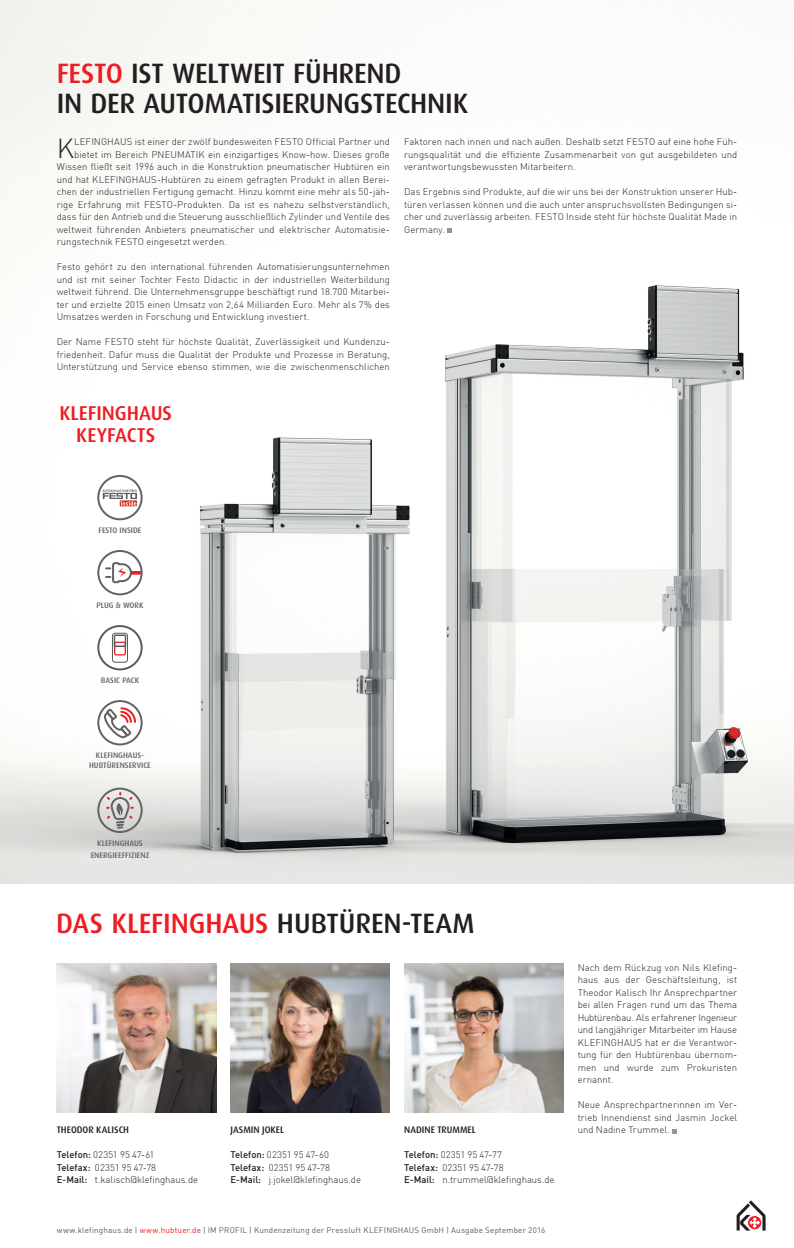
<style>
.page{position:relative;width:794px;height:1248px;background:#fff}
.page>*{position:absolute;margin:0;border:0;box-sizing:border-box;transform-origin:0 0}
.t1{font:500 28px/30px "Dax";letter-spacing:-.015em;color:#231f20}
.t2{font:500 28px "Dax";letter-spacing:-.005em;color:#ee1d23}
.t3{font:300 27px "DIN";color:#231f20}
.t4{font:500 20px/22px "Dax";color:#ee1d23;text-align:center}
.t5{font:300 9.5px/12.5px "DIN";letter-spacing:.005em;color:#231f20;text-align:justify}
.t6{font:500 9.5px "Dax";color:#231f20}
.t7{font:8px "DIN";letter-spacing:.025em;color:#5a5d5d}
.t8{font:500 8px/12.5px "Dax";color:#636366;text-align:center}
.s1{color:#ee1d23}
.s2{color:#231f20}
.s3{font-weight:500}
</style>
<div class="page">
<img style="left:0;top:0;width:793px;height:882px">
<svg style="left:736px;top:1200px;width:29px;height:30px"></svg>
<img style="left:57px;top:963px;width:159px;height:149px">
<svg style="left:448px;top:228px;width:4px;height:4px"></svg>
<img style="left:230px;top:963px;width:160px;height:149px">
<img style="left:404px;top:963px;width:159px;height:149px">
<svg style="left:672px;top:1129px;width:5px;height:3px"></svg>
<div style="left:97px;top:475px;width:46px;height:45px;border:2px solid #636366;border-radius:50%"></div>
<svg style="left:103px;top:489px;width:34px;height:17px"></svg>
<svg style="left:106px;top:561px;width:34px;height:23px"></svg>
<div style="left:97px;top:550px;width:46px;height:45px;border:2px solid #636366;border-radius:50%"></div>
<svg style="left:97px;top:625px;width:46px;height:45px"></svg>
<div style="left:114px;top:641px;width:12px;height:14px;border:1px solid #ee1d23"></div>
<div style="left:114px;top:634px;width:12px;height:13px;border:2px solid #5a5d5d"></div>
<div style="left:112px;top:632px;width:16px;height:30px;border:1px solid #5a5d5d;border-radius:3px"></div>
<svg style="left:102px;top:706px;width:35px;height:31px"></svg>
<div style="left:97px;top:700px;width:46px;height:45px;border:2px solid #636366;border-radius:50%"></div>
<svg style="left:105px;top:792px;width:29px;height:37px"></svg>
<div style="left:97px;top:787px;width:46px;height:45px;border:2px solid #636366;border-radius:50%"></div>
<h1 class="t1" style="left:57px;top:58px;width:413px"><span class="s1">FESTO</span> IST WELTWEIT FÜHREND<br>IN DER AUTOMATISIERUNGSTECHNIK</h1>
<h2 class="t3" style="left:57px;top:132px;width:19px">K</h2>
<p class="t5" style="left:74px;top:135px;width:317px">LEFINGHAUS ist einer der zwölf bundesweiten FESTO Official Partner und</p>
<p class="t5" style="left:404px;top:135px;width:335px">Faktoren nach innen und nach außen. Deshalb setzt FESTO auf eine hohe Füh&shy;rungsqualität und die effiziente Zusammenarbeit von gut ausgebildeten und verantwortungsbewussten Mitarbeitern.</p>
<p class="t5" style="left:404px;top:185px;width:335px">Das Ergebnis sind Produkte, auf die wir uns bei der Konstruktion unserer Hub&shy;türen verlassen können und die auch unter anspruchsvollsten Bedingungen si&shy;cher und zuverlässig arbeiten. FESTO Inside steht für höchste Qualität Made in Germany.</p>
<p class="t5" style="left:74px;top:148px;width:317px">bietet im Bereich PNEUMATIK ein einzigartiges Know-how. Dieses große</p>
<p class="t5" style="left:57px;top:160px;width:335px">Wissen fließt seit 1996 auch in die Konstruktion pneumatischer Hubtüren ein</p>
<p class="t5" style="left:57px;top:173px;width:335px">und hat KLEFINGHAUS-Hubtüren zu einem gefragten Produkt in allen Berei-</p>
<p class="t5" style="left:57px;top:185px;width:335px">chen der industriellen Fertigung gemacht. Hinzu kommt eine mehr als 50-jäh-</p>
<p class="t5" style="left:57px;top:198px;width:335px">rige Erfahrung mit FESTO-Produkten. Da ist es nahezu selbstverständlich,</p>
<p class="t5" style="left:57px;top:210px;width:335px">dass für den Antrieb und die Steuerung ausschließlich Zylinder und Ventile des</p>
<p class="t5" style="left:57px;top:223px;width:335px">weltweit führenden Anbieters pneumatischer und elektrischer Automatisie-</p>
<p class="t5" style="left:57px;top:235px;width:172px">rungstechnik FESTO eingesetzt werden.</p>
<p class="t5" style="left:57px;top:260px;width:335px">Festo gehört zu den international führenden Automatisierungsunternehmen und ist mit seiner Tochter Festo Didactic in der industriellen Weiterbildung weltweit führend. Die Unternehmensgruppe beschäftigt rund 18.700 Mitarbei&shy;ter und erzielte 2015 einen Umsatz von 2,64 Milliarden Euro. Mehr als 7% des Umsatzes werden in Forschung und Entwicklung investiert.</p>
<p class="t5" style="left:57px;top:335px;width:335px">Der Name FESTO steht für höchste Qualität, Zuverlässigkeit und Kundenzu&shy;friedenheit. Dafür muss die Qualität der Produkte und Prozesse in Beratung, Unterstützung und Service ebenso stimmen, wie die zwischenmenschlichen</p>
<h3 class="t4" style="left:59px;top:402px;width:114px">KLEFINGHAUS<br>KEYFACTS</h3>
<p class="t8" style="left:98px;top:524px;width:44px">FESTO INSIDE</p>
<p class="t8" style="left:96px;top:599px;width:49px">PLUG &amp; WORK</p>
<p class="t8" style="left:101px;top:674px;width:40px">BASIC PACK</p>
<p class="t8" style="left:89px;top:750px;width:63px;line-height:9.6px">KLEFINGHAUS-<br>HUBTÜRENSERVICE</p>
<p class="t8" style="left:91px;top:836px;width:60px">KLEFINGHAUS<br>ENERGIEEFFIZIENZ</p>
<h1 class="t2" style="left:56px;top:907px;width:420px">DAS KLEFINGHAUS <span class="s2">HUBTÜREN-TEAM</span></h1>
<p class="t6" style="left:57px;top:1124px;width:74px">THEODOR KALISCH</p>
<p class="t5" style="left:57px;top:1148px;width:143px;text-align:left"><span class="s3">Telefon:</span> 02351 95 47-61<br><span class="s3">Telefax:</span> 02351 95 47-78<br><span class="s3">E-Mail:</span> t.kalisch@klefinghaus.de</p>
<p class="t6" style="left:230px;top:1124px;width:55px">JASMIN JOKEL</p>
<p class="t5" style="left:230px;top:1148px;width:132px;text-align:left"><span class="s3">Telefon:</span> 02351 95 47-60<br><span class="s3">Telefax:</span> 02351 95 47-78<br><span class="s3">E-Mail:</span> j.jokel@klefinghaus.de</p>
<p class="t6" style="left:404px;top:1124px;width:73px">NADINE TRUMMEL</p>
<p class="t5" style="left:404px;top:1148px;width:152px;text-align:left"><span class="s3">Telefon:</span> 02351 95 47-77<br><span class="s3">Telefax:</span> 02351 95 47-78<br><span class="s3">E-Mail:</span> n.trummel@klefinghaus.de</p>
<p class="t7" style="left:57px;top:1224px;width:490px">www.klefinghaus.de | <span class="s1">www.hubtuer.de</span> | IM PROFIL | Kundenzeitung der Pressluft KLEFINGHAUS GmbH | Ausgabe September 2016</p>
<p class="t5" style="left:577px;top:960px;width:161px">Nach dem Rückzug von Nils Klefing&shy;haus aus der Geschäftsleitung, ist Theodor Kalisch Ihr Ansprechpartner bei allen Fragen rund um das Thema Hubtürenbau. Als erfahrener Ingenieur und langjähriger Mitarbeiter im Hause KLEFINGHAUS hat er die Verantwor&shy;tung für den Hubtürenbau übernom&shy;men und wurde zum Prokuristen ernannt.</p>
<p class="t5" style="left:577px;top:1098px;width:161px">Neue Ansprechpartnerinnen im Ver&shy;trieb Innendienst sind Jasmin Jockel und Nadine Trummel.</p>
</div>
